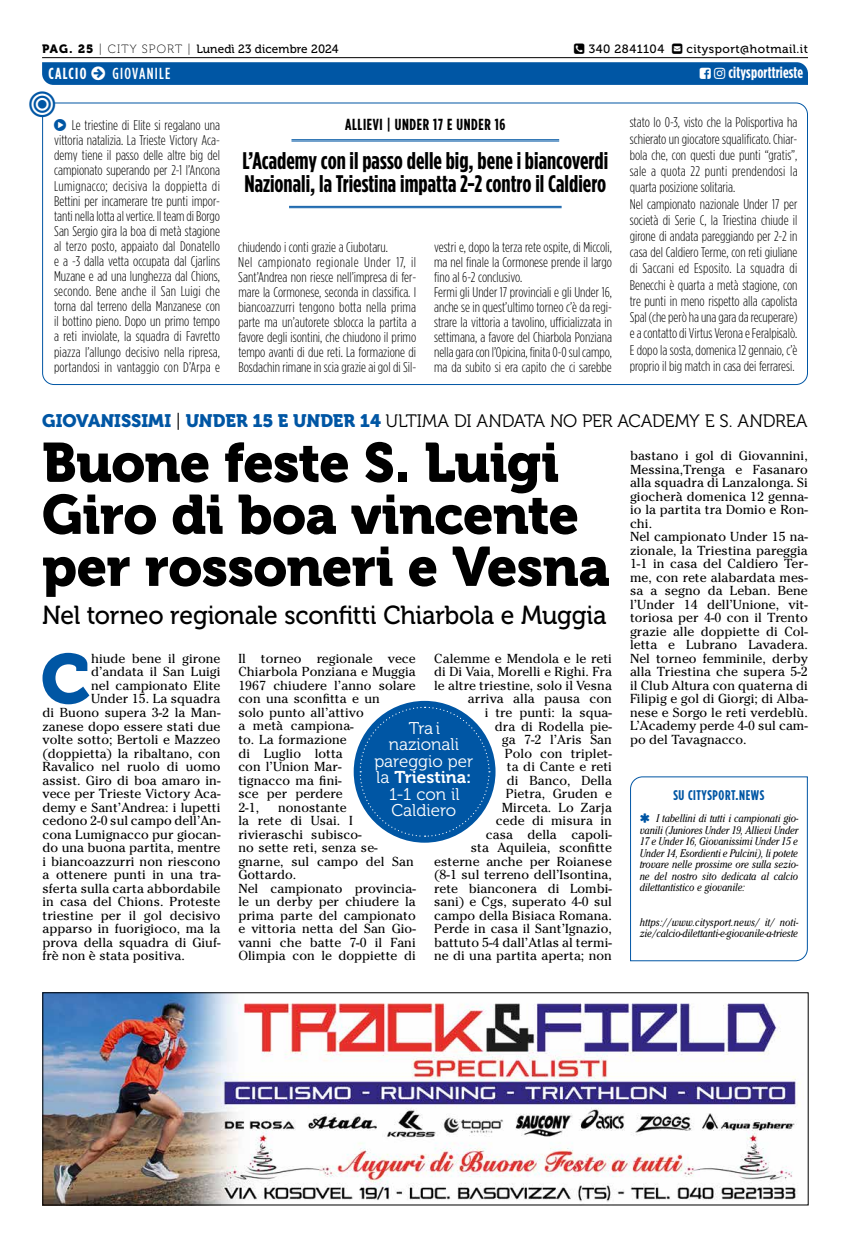
<style>
.page{position:relative;width:851px;height:1248px;background:#fff}
.page>*{position:absolute;margin:0;border:0;box-sizing:border-box;transform-origin:0 0}
.t1{font:69.6px "Museo 900";color:#0056a4}
.t2{font:55px/52px "Museo 900";letter-spacing:-.015em;color:#000}
.t3{font:26px "Museo 500";letter-spacing:-.01em;color:#000;scale:.95 1}
.t4{font:700 24px/23px "Gotham Condensed";color:#000}
.t5{font:18px "Museo 300";letter-spacing:-.015em;color:#000}
.t6{font:17px/16.5px "Museo 300";color:#fff;text-align:center}
.t7{font:17px "Museo 700";color:#fff}
.t8{font:700 16px "Gotham Condensed";letter-spacing:.04em;color:#000}
.t9{font:700 16px "Gotham Condensed";letter-spacing:.01em;color:#fff}
.t10{font:500 16px "Gotham Condensed";letter-spacing:.08em;color:#fff}
.t11{font:300 14px/15.1px "Gotham Condensed";color:#000}
.t12{font:700 14px "Gotham Condensed";letter-spacing:.04em;color:#0056a4}
.t13{font:13px/13.5px "Cheltenham Std";letter-spacing:.005em;color:#000}
.t14{font:12px "Museo 500";letter-spacing:.01em;color:#000}
.t15{font:12px "Museo 500";letter-spacing:.04em;color:#000}
.t16{font:italic 11px/11.5px "Cheltenham Std";letter-spacing:-.01em;color:#000;text-align:justify;scale:.86 1}
.s1{font-family:"Museo 900"}
.s2{font-family:"Museo 100"}
.s3{font-family:"Museo 900";color:#0056a4}
.s4{font-family:"Museo 300"}
</style>
<div class="page">
<hr style="left:42px;top:57px;width:765px;height:1px;background:#000">
<hr style="left:289px;top:206px;width:272px;height:1px;background:#0056a4">
<hr style="left:289px;top:207px;width:272px;height:1px;background:#0056a4">
<hr style="left:291px;top:139px;width:268px;height:1px;background:#0056a4">
<hr style="left:291px;top:141px;width:268px;height:1px;background:#0056a4">
<div style="left:353px;top:700px;width:142px;height:142px;background:#0056a4;border-radius:50%"></div>
<svg style="left:359px;top:706px;width:131px;height:131px"></svg>
<img style="left:45px;top:994px;width:756px;height:209px">
<svg style="left:42px;top:102px;width:24px;height:29px"></svg>
<svg style="left:42px;top:62px;width:765px;height:23px;background:#0458a5"></svg>
<svg style="left:630px;top:776px;width:178px;height:185px"></svg>
<p class="t14" style="left:42px;top:43px;width:298px"><span class="s1">PAG. 25</span> <span class="s2">| CITY SPORT |</span> Lunedì 23 dicembre 2024</p>
<p class="t15" style="left:588px;top:42px;width:77px">340 2841104</p>
<p class="t15" style="left:686px;top:42px;width:123px">citysport@hotmail.it</p>
<p class="t9" style="left:49px;top:65px;width:39px">CALCIO</p>
<p class="t10" style="left:112px;top:65px;width:60px">GIOVANILE</p>
<p class="t9" style="left:728px;top:63px;width:76px">citysporttrieste</p>
<p class="t11" style="left:54px;top:118px;width:168px;text-align:justify;text-indent:18px">Le triestine di Elite si regalano una vittoria natalizia. La Trieste Victory Aca&shy;demy tiene il passo delle altre big del campionato superando per 2-1 l’Ancona Lumignacco; decisiva la doppietta di Bettini per incamerare tre punti impor&shy;tanti nella lotta al vertice. Il team di Borgo San Sergio gira la boa di metà stagione al terzo posto, appaiato dal Donatello e a -3 dalla vetta occupata dal Cjarlins Muzane e ad una lunghezza dal Chions, secondo. Bene anche il San Luigi che torna dal terreno della Manzanese con il bottino pieno. Dopo un primo tempo a reti inviolate, la squadra di Favretto piazza l’allungo decisivo nella ripresa, portandosi in vantaggio con D’Arpa e</p>
<p class="t8" style="left:345px;top:115px;width:162px">ALLIEVI | UNDER 17 E UNDER 16</p>
<h3 class="t4" style="left:242px;top:148px;width:367px">L’Academy con il passo delle big, bene i biancoverdi<br>Nazionali, la Triestina impatta 2-2 contro il Caldiero</h3>
<p class="t11" style="left:238px;top:239px;width:179px">chiudendo i conti grazie a Ciubotaru.<br>Nel campionato regionale Under 17, il Sant’Andrea non riesce nell’impresa di fer&shy;mare la Cormonese, seconda in classifica. I biancoazzurri tengono botta nella prima parte ma un’autorete sblocca la partita a favore degli isontini, che chiudono il primo tempo avanti di due reti. La formazione di Bosdachin rimane in scia grazie ai gol di Sil-</p>
<p class="t11" style="left:434px;top:239px;width:179px">vestri e, dopo la terza rete ospite, di Miccoli, ma nel finale la Cormonese prende il largo fino al 6-2 conclusivo.<br>Fermi gli Under 17 provinciali e gli Under 16, anche se in quest’ultimo torneo c’è da regi&shy;strare la vittoria a tavolino, ufficializzata in settimana, a favore del Chiarbola Ponziana nella gara con l’Opicina, finita 0-0 sul campo, ma da subito si era capito che ci sarebbe</p>
<p class="t11" style="left:629px;top:114px;width:169px;line-height:16.2px">stato lo 0-3, visto che la Polisportiva ha schierato un giocatore squalificato. Chiar&shy;bola che, con questi due punti “gratis”, sale a quota 22 punti prendendosi la quarta posizione solitaria.<br>Nel campionato nazionale Under 17 per società di Serie C, la Triestina chiude il girone di andata pareggiando per 2-2 in casa del Caldiero Terme, con reti giuliane di Saccani ed Esposito. La squadra di Benecchi è quarta a metà stagione, con tre punti in meno rispetto alla capolista Spal (che però ha una gara da recuperare) e a contatto di Virtus Verona e Feralpisalò.<br>E dopo la sosta, domenica 12 gennaio, c’è proprio il big match in casa dei ferraresi.</p>
<h3 class="t5" style="left:42px;top:410px;width:766px"><span class="s3">GIOVANISSIMI</span> | <span class="s3">UNDER 15 E UNDER 14</span> ULTIMA DI ANDATA NO PER ACADEMY E S. ANDREA</h3>
<h2 class="t2" style="left:42px;top:437px;width:569px">Buone feste S. Luigi<br>Giro di boa vincente per rossoneri e Vesna</h2>
<h3 class="t3" style="left:42px;top:600px;width:596px">Nel torneo regionale sconfitti Chiarbola e Muggia</h3>
<p class="t13" style="left:630px;top:449px;width:179px">bastano i gol di Giovannini,<br>Messina,Trenga e Fasanaro alla squadra di Lanzalonga. Si giocherà domenica 12 genna&shy;io la partita tra Domio e Ron&shy;chi.<br>Nel campionato Under 15 na&shy;zionale, la Triestina pareggia<br>1-1 in casa del Caldiero Ter&shy;me, con rete alabardata mes&shy;sa a segno da Leban. Bene l’Under 14 dell’Unione, vit&shy;toriosa per 4-0 con il Trento grazie alle doppiette di Col&shy;letta e Lubrano Lavadera.<br>Nel torneo femminile, derby alla Triestina che supera 5-2 il Club Altura con quaterna di<br>Filipig e gol di Giorgi; di Alba&shy;nese e Sorgo le reti verdeblù.<br>L’Academy perde 4-0 sul cam&shy;po del Tavagnacco.</p>
<h1 class="t1" style="left:41px;top:639px;width:52px">C</h1>
<p class="t13" style="left:91px;top:651px;width:131px">hiude bene il girone</p>
<p class="t13" style="left:434px;top:651px;width:179px;text-align:right">Calemme e Mendola e le reti di Di Vaia, Morelli e Righi. Fra le altre triestine, solo il Vesna arriva alla pausa con<br>i tre punti: la squa-<br>dra di Rodella pie-<br>ga 7-2 l’Aris San<br>Polo con triplet-<br>ta di Cante e reti<br>di Banco, Della<br>Pietra, Gruden e<br>Mirceta. Lo Zarja<br>cede di misura in<br>casa della capoli-<br>sta Aquileia, sconfitte esterne anche per Roianese (8-1 sul terreno dell’Isontina, rete bianconera di Lombi&shy;sani) e Cgs, superato 4-0 sul campo della Bisiaca Romana.<br>Perde in casa il Sant’Ignazio, battuto 5-4 dall’Atlas al termi&shy;ne di una partita aperta; non</p>
<p class="t13" style="left:238px;top:651px;width:179px">Il torneo regionale vece<br>Chiarbola Ponziana e Muggia<br>1967 chiudere l’anno solare con una sconfitta e un<br>solo punto all’attivo<br>a metà campiona-<br>to. La formazione<br>di Luglio lotta<br>con l’Union Mar-<br>tignacco ma fini-<br>sce per perdere<br>2-1,</p>
<p class="t13" style="left:91px;top:665px;width:131px">d’andata il San Luigi</p>
<p class="t13" style="left:91px;top:678px;width:131px">nel campionato Elite</p>
<p class="t13" style="left:91px;top:692px;width:131px">Under 15. La squadra</p>
<p class="t13" style="left:42px;top:705px;width:179px">di Buono supera 3-2 la Man-</p>
<p class="t13" style="left:42px;top:719px;width:179px">zanese dopo essere stati due</p>
<p class="t13" style="left:42px;top:732px;width:179px">volte sotto; Bertoli e Mazzeo</p>
<p class="t13" style="left:42px;top:746px;width:179px">(doppietta) la ribaltano, con</p>
<p class="t13" style="left:42px;top:759px;width:179px">Ravalico nel ruolo di uomo</p>
<p class="t13" style="left:42px;top:773px;width:179px">assist. Giro di boa amaro in-</p>
<p class="t13" style="left:42px;top:786px;width:179px">vece per Trieste Victory Aca-</p>
<p class="t13" style="left:42px;top:800px;width:179px">demy e Sant’Andrea: i lupetti</p>
<p class="t13" style="left:42px;top:813px;width:179px">cedono 2-0 sul campo dell’An-</p>
<p class="t13" style="left:42px;top:827px;width:179px">cona Lumignacco pur giocan-</p>
<p class="t13" style="left:42px;top:840px;width:179px">do una buona partita, mentre</p>
<p class="t13" style="left:42px;top:854px;width:179px">i biancoazzurri non riescono</p>
<p class="t13" style="left:42px;top:867px;width:179px">a ottenere punti in una tra-</p>
<p class="t13" style="left:42px;top:881px;width:179px">sferta sulla carta abbordabile</p>
<p class="t13" style="left:42px;top:894px;width:179px">in casa del Chions. Proteste</p>
<p class="t13" style="left:42px;top:908px;width:179px">triestine per il gol decisivo</p>
<p class="t13" style="left:42px;top:921px;width:179px">apparso in fuorigioco, ma la</p>
<p class="t13" style="left:42px;top:935px;width:179px">prova della squadra di Giuf-</p>
<p class="t13" style="left:42px;top:948px;width:144px">frè non è stata positiva.</p>
<h3 class="t6" style="left:374px;top:719px;width:100px">Tra i nazionali pareggio per</h3>
<h3 class="t7" style="left:376px;top:767px;width:97px"><span class="s4">la</span> Triestina:</h3>
<h3 class="t6" style="left:389px;top:785px;width:72px;text-align:left">1-1 con il<br>Caldiero</h3>
<p class="t12" style="left:673px;top:787px;width:92px">SU CITYSPORT.NEWS</p>
<p class="t13" style="left:238px;top:800px;width:179px;text-indent:40px">nonostante<br>la rete di Usai. I rivieraschi subisco-<br>no sette reti, senza se&shy;gnarne, sul campo del San<br>Gottardo.<br>Nel campionato provincia&shy;le un derby per chiudere la prima parte del campionato e vittoria netta del San Gio&shy;vanni che batte 7-0 il Fani<br>Olimpia con le doppiette di</p>
<p class="t16" style="left:639px;top:812px;width:186px;text-indent:17px">I tabellini di tutti i campionati gio&shy;vanili (Juniores Under 19, Allievi Under 17 e Under 16, Giovanissimi Under 15 e Under 14, Esordienti e Pulcini), li potete trovare nelle prossime ore sulla sezio&shy;ne del nostro sito dedicata al calcio dilettantistico e giovanile:</p>
<p class="t16" style="left:639px;top:916px;width:186px">https://www.citysport.news/ it/ noti&shy;zie/calcio-dilettanti-e-giovanile-a-trieste</p>
</div>
